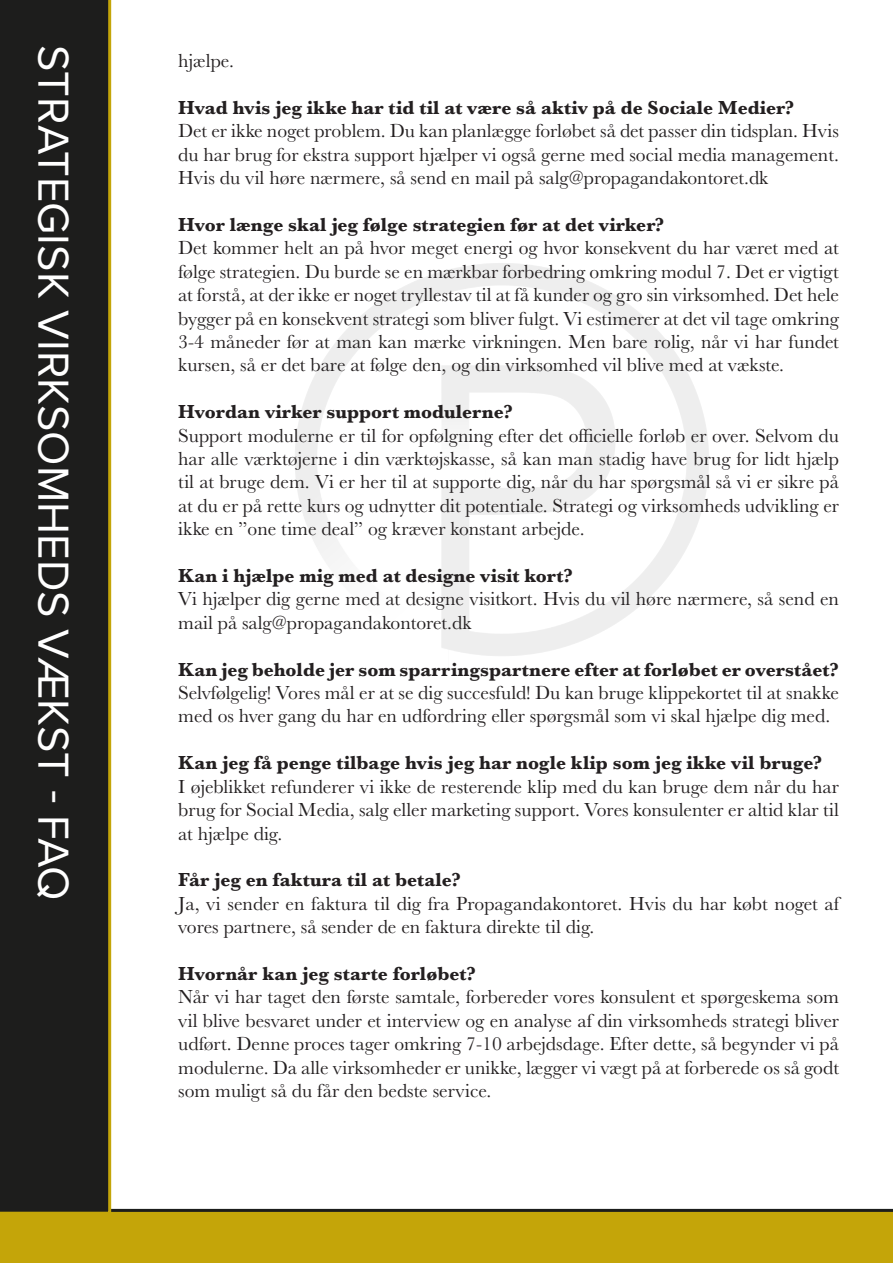
<style>
.page{position:relative;width:893px;height:1263px;background:#fff}
.page>*{position:absolute;margin:0;border:0;box-sizing:border-box;transform-origin:0 0}
.t1{font:45px "Proxima Nova";color:#fff}
.t2{font:19.5px/23.4px "Baskerville URW";color:#231f20;text-align:justify}
.t3{font:700 expanded 19.5px "Baskerville URW";color:#231f20}
</style>
<div class="page">
<div style="left:0;top:1209px;width:893px;height:54px;background:#c4a509"></div>
<div style="left:0;top:0;width:111px;height:1215px;background:#1d1d1c"></div>
<h1 class="t1" style="left:87px;top:45px;width:856px;rotate:90deg">STRATEGISK VIRKSOMHEDS VÆKST - FAQ</h1>
<p class="t2" style="left:178px;top:48px;width:57px">hjælpe.</p>
<p class="t3" style="left:178px;top:96px;width:617px">Hvad hvis jeg ikke har tid til at være så aktiv på de Sociale Medier?</p>
<p class="t2" style="left:178px;top:119px;width:662px">Det er ikke noget problem. Du kan planlægge forløbet så det passer din tidsplan. Hvis du har brug for ekstra support hjælper vi også gerne med social media management.<br>Hvis du vil høre nærmere, så send en mail på salg@propagandakontoret.dk</p>
<p class="t3" style="left:178px;top:213px;width:488px">Hvor længe skal jeg følge strategien før at det virker?</p>
<p class="t2" style="left:178px;top:236px;width:662px">Det kommer helt an på hvor meget energi og hvor konsekvent du har været med at følge strategien. Du burde se en mærkbar forbedring omkring modul 7. Det er vigtigt at forstå, at der ikke er noget tryllestav til at få kunder og gro sin virksomhed. Det hele bygger på en konsekvent strategi som bliver fulgt. Vi estimerer at det vil tage omkring 3-4 måneder før at man kan mærke virkningen. Men bare rolig, når vi har fundet kursen, så er det bare at følge den, og din virksomhed vil blive med at vækste.</p>
<p class="t3" style="left:178px;top:400px;width:336px">Hvordan virker support modulerne?</p>
<p class="t2" style="left:178px;top:423px;width:662px">Support modulerne er til for opfølgning efter det officielle forløb er over. Selvom du har alle værktøjerne i din værktøjskasse, så kan man stadig have brug for lidt hjælp til at bruge dem. Vi er her til at supporte dig, når du har spørgsmål så vi er sikre på at du er på rette kurs og udnytter dit potentiale. Strategi og virksomheds udvikling er ikke en ”one time deal” og kræver konstant arbejde.</p>
<p class="t3" style="left:178px;top:564px;width:396px">Kan i hjælpe mig med at designe visit kort?</p>
<p class="t2" style="left:178px;top:587px;width:662px">Vi hjælper dig gerne med at designe visitkort. Hvis du vil høre nærmere, så send en mail på salg@propagandakontoret.dk</p>
<p class="t3" style="left:178px;top:658px;width:662px">Kan jeg beholde jer som sparringspartnere efter at forløbet er overstået?</p>
<p class="t2" style="left:178px;top:680px;width:662px">Selvfølgelig! Vores mål er at se dig succesfuld! Du kan bruge klippekortet til at snakke med os hver gang du har en udfordring eller spørgsmål som vi skal hjælpe dig med.</p>
<p class="t3" style="left:178px;top:751px;width:646px">Kan jeg få penge tilbage hvis jeg har nogle klip som jeg ikke vil bruge?</p>
<p class="t2" style="left:178px;top:774px;width:662px">I øjeblikket refunderer vi ikke de resterende klip med du kan bruge dem når du har brug for Social Media, salg eller marketing support. Vores konsulenter er altid klar til at hjælpe dig.</p>
<p class="t3" style="left:178px;top:868px;width:284px">Får jeg en faktura til at betale?</p>
<p class="t2" style="left:178px;top:891px;width:662px">Ja, vi sender en faktura til dig fra Propagandakontoret. Hvis du har købt noget af vores partnere, så sender de en faktura direkte til dig.</p>
<p class="t3" style="left:178px;top:962px;width:299px">Hvornår kan jeg starte forløbet?</p>
<p class="t2" style="left:178px;top:984px;width:662px">Når vi har taget den første samtale, forbereder vores konsulent et spørgeskema som vil blive besvaret under et interview og en analyse af din virksomheds strategi bliver udført. Denne proces tager omkring 7-10 arbejdsdage. Efter dette, så begynder vi på modulerne. Da alle virksomheder er unikke, lægger vi vægt på at forberede os så godt som muligt så du får den bedste service.</p>
</div>
